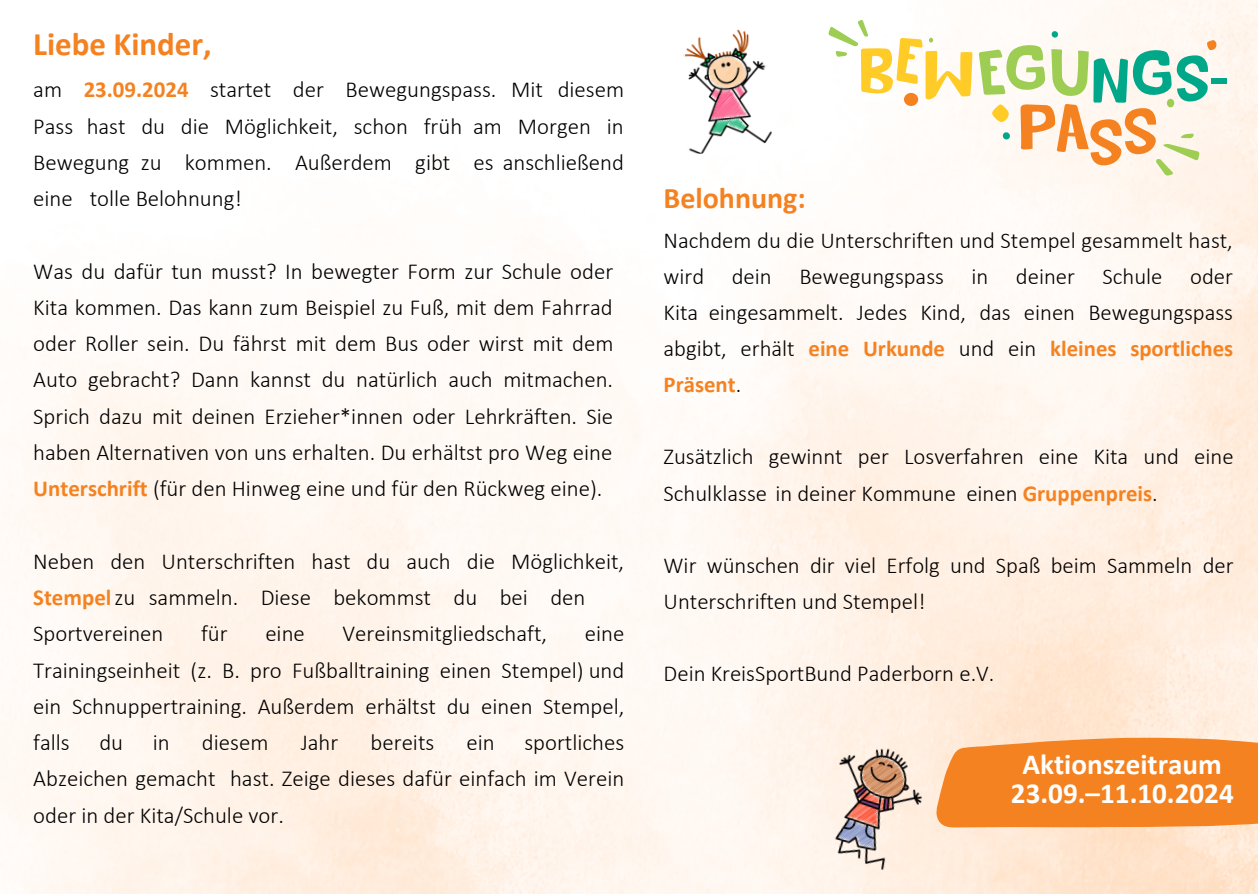
<style>
.page{position:relative;width:1258px;height:894px;background:#fff}
.page>*{position:absolute;margin:0;border:0;box-sizing:border-box;transform-origin:0 0}
.t1{font:700 33px "Calibri";color:#f58221}
.t2{font:700 30px "Calibri";color:#f58221}
.t3{font:700 29.1px/29.4px "Calibri";color:#fff;text-align:center}
.t4{font:300 22.8px/36.3px "Calibri";color:#000;text-align:justify}
.s1{font-weight:700;color:#f58221}
</style>
<div class="page">
<div style="left:904px;top:93px;width:14px;height:13px;background:#f58221;border-radius:50%"></div>
<svg style="left:828px;top:20px;width:144px;height:83px"></svg>
<svg style="left:979px;top:31px;width:238px;height:145px"></svg>
<div style="left:1212px;top:78px;width:15px;height:6px;background:#01a789"></div>
<svg style="left:936px;top:737px;width:322px;height:90px;background:#f58a30"></svg>
<img style="left:683px;top:29px;width:89px;height:125px">
<img style="left:815px;top:734px;width:121px;height:140px">
<p class="t1" style="left:33px;top:31px;width:180px">Liebe Kinder,</p>
<p class="t4" style="left:33px;top:73px;width:592px">am <span class="s1">23.09.2024</span> startet der Bewegungspass. Mit diesem Pass hast du die Möglichkeit, schon früh am Morgen in Bewegung zu kommen. Außerdem gibt es anschließend eine tolle Belohnung!</p>
<p class="t4" style="left:33px;top:255px;width:582px">Was du dafür tun musst? In bewegter Form zur Schule oder Kita kommen. Das kann zum Beispiel zu Fuß, mit dem Fahrrad oder Roller sein. Du fährst mit dem Bus oder wirst mit dem Auto gebracht? Dann kannst du natürlich auch mitmachen.<br>Sprich dazu mit deinen Erzieher*innen oder Lehrkräften. Sie haben Alternativen von uns erhalten. Du erhältst pro Weg eine <span class="s1">Unterschrift</span> (für den Hinweg eine und für den Rückweg eine).</p>
<p class="t4" style="left:33px;top:544px;width:592px;text-align:left">Neben den Unterschriften hast du auch die Möglichkeit,<br><span class="s1">Stempel</span>zu sammeln. Diese bekommst du bei den<br>Sportvereinen</p>
<p class="t4" style="left:201px;top:617px;width:28px">für</p>
<p class="t4" style="left:265px;top:617px;width:41px">eine</p>
<p class="t4" style="left:342px;top:617px;width:206px">Vereinsmitgliedschaft,</p>
<p class="t4" style="left:33px;top:617px;width:592px;text-indent:551px">eine Trainingseinheit (z. B. pro Fußballtraining einen Stempel) und ein Schnuppertraining. Außerdem erhältst du einen Stempel, falls</p>
<p class="t4" style="left:33px;top:726px;width:593px;text-indent:491px">sportliches Abzeichen gemacht hast. Zeige dieses dafür einfach im Verein oder in der Kita/Schule vor.</p>
<p class="t4" style="left:99px;top:726px;width:25px">du</p>
<p class="t4" style="left:153px;top:724px;width:18px">in</p>
<p class="t4" style="left:202px;top:724px;width:68px">diesem</p>
<p class="t4" style="left:301px;top:724px;width:39px">Jahr</p>
<p class="t4" style="left:371px;top:724px;width:65px">bereits</p>
<p class="t4" style="left:467px;top:726px;width:30px">ein</p>
<p class="t2" style="left:663px;top:186px;width:144px">Belohnung:</p>
<p class="t4" style="left:663px;top:224px;width:571px">Nachdem du die Unterschriften und Stempel gesammelt hast, wird dein Bewegungspass in deiner Schule oder Kita eingesammelt. Jedes Kind, das einen Bewegungspass abgibt, erhält <span class="s1">eine Urkunde</span> und ein <span class="s1">kleines sportliches Präsent</span>.</p>
<p class="t4" style="left:663px;top:440px;width:571px">Zusätzlich gewinnt per Losverfahren eine Kita und eine<br>Schulklasse in deiner Kommune einen <span class="s1">Gruppenpreis</span>.</p>
<p class="t4" style="left:663px;top:549px;width:571px">Wir wünschen dir viel Erfolg und Spaß beim Sammeln der<br>Unterschriften und Stempel!</p>
<p class="t4" style="left:663px;top:657px;width:332px">Dein KreisSportBund Paderborn e.V.</p>
<p class="t3" style="left:1011px;top:751px;width:224px">Aktionszeitraum<br>23.09.–11.10.2024</p>
</div>
